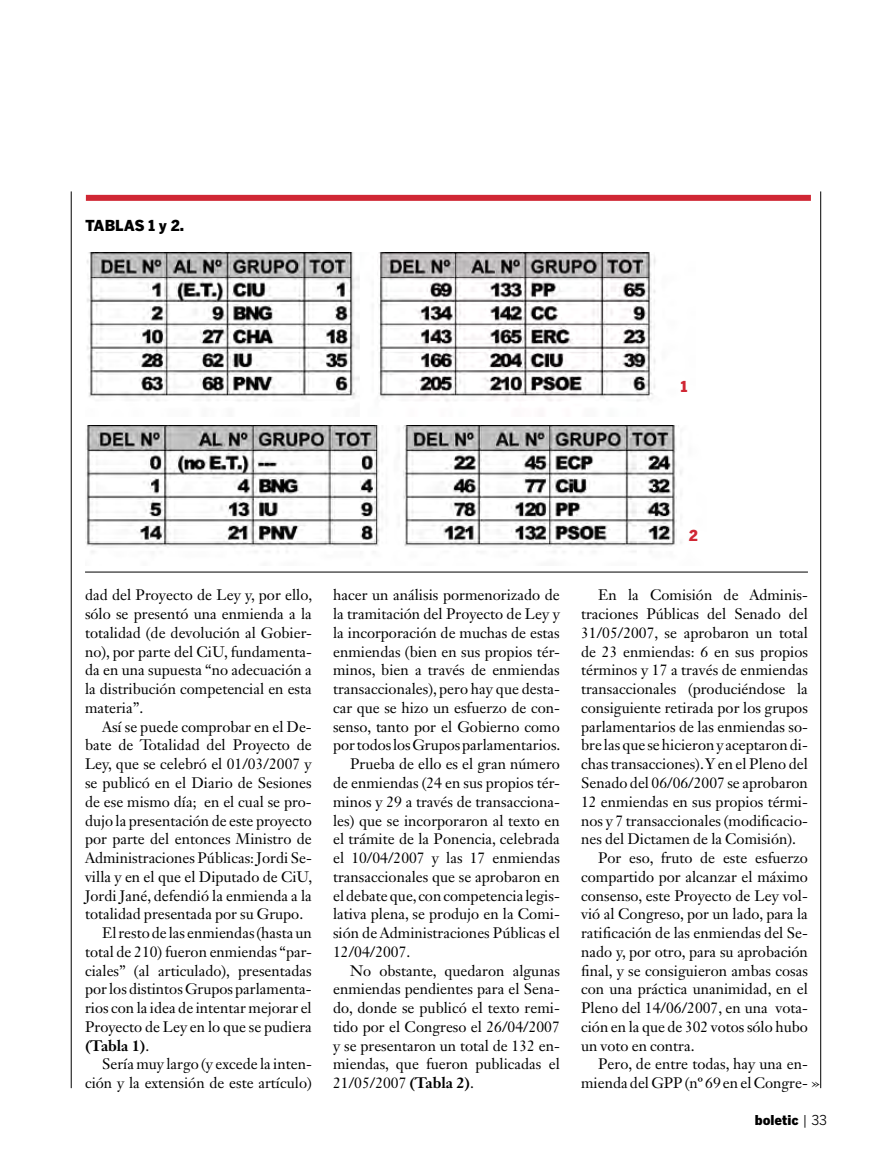
<style>
.page{position:relative;width:893px;height:1170px;background:#fff}
.page>*{position:absolute;margin:0;border:0;box-sizing:border-box;transform-origin:0 0}
.t1{font:15px/18.8px "Janson Text LT Std";color:#000;text-align:justify}
.t2{font:900 15px "Benton Gothic";letter-spacing:-.01em;color:#000}
.t3{font:700 15px "Janson Text LT Std";color:#000}
.t4{font:900 15px "Benton Gothic";color:#d02734}
.t5{font:900 13.5px "Benton Gothic";color:#000}
.s1{font-weight:400}
.s2{font-weight:700}
</style>
<div class="page">
<hr style="left:71px;top:191px;width:1px;height:897px;background:#000">
<hr style="left:820px;top:191px;width:1px;height:897px;background:#000">
<hr style="left:85px;top:571px;width:723px;height:1px;background:#000">
<div style="left:86px;top:195px;width:725px;height:6px;background:#d02734"></div>
<img style="left:87px;top:253px;width:569px;height:149px">
<img style="left:85px;top:425px;width:597px;height:128px">
<p class="t2" style="left:85px;top:216px;width:101px">TABLAS 1 y 2.</p>
<p class="t4" style="left:680px;top:377px;width:9px">1</p>
<p class="t1" style="left:85px;top:585px;width:229px">dad del Proyecto de Ley y, por ello, sólo se presentó una enmienda a la totalidad (de devolución al Gobier&shy;no), por parte del CiU, fundamenta&shy;da en una supuesta “no adecuación a la distribución competencial en esta materia”.</p>
<p class="t1" style="left:102px;top:717px;width:211px">Así se puede comprobar en el De-</p>
<p class="t1" style="left:85px;top:735px;width:228px">bate de Totalidad del Proyecto de</p>
<p class="t1" style="left:85px;top:754px;width:228px">Ley, que se celebró el 01/03/2007 y</p>
<p class="t1" style="left:85px;top:773px;width:228px">se publicó en el Diario de Sesiones</p>
<p class="t1" style="left:85px;top:792px;width:228px">de ese mismo día; en el cual se pro-</p>
<p class="t1" style="left:85px;top:810px;width:228px">dujo la presentación de este proyecto</p>
<p class="t1" style="left:85px;top:829px;width:228px">por parte del entonces Ministro de</p>
<p class="t1" style="left:85px;top:848px;width:228px">Administraciones Públicas: Jordi Se-</p>
<p class="t1" style="left:85px;top:867px;width:229px">villa y en el que el Diputado de CiU,</p>
<p class="t1" style="left:85px;top:885px;width:228px">Jordi Jané, defendió la enmienda a la</p>
<p class="t1" style="left:85px;top:904px;width:220px">totalidad presentada por su Grupo.</p>
<p class="t1" style="left:102px;top:923px;width:211px">El resto de las enmiendas (hasta un</p>
<p class="t1" style="left:85px;top:942px;width:228px">total de 210) fueron enmiendas “par-</p>
<p class="t1" style="left:85px;top:960px;width:228px">ciales” (al articulado), presentadas</p>
<p class="t1" style="left:85px;top:979px;width:228px">por los distintos Grupos parlamenta-</p>
<p class="t1" style="left:85px;top:998px;width:228px">rios con la idea de intentar mejorar el</p>
<p class="t1" style="left:85px;top:1017px;width:228px">Proyecto de Ley en lo que se pudiera</p>
<p class="t3" style="left:85px;top:1035px;width:66px">(Tabla 1)<span class="s1">.</span></p>
<p class="t1" style="left:102px;top:1054px;width:211px">Sería muy largo (y excede la inten-</p>
<p class="t1" style="left:85px;top:1073px;width:228px">ción y la extensión de este artículo)</p>
<p class="t1" style="left:333px;top:585px;width:228px">hacer un análisis pormenorizado de</p>
<p class="t1" style="left:333px;top:604px;width:228px">la tramitación del Proyecto de Ley y</p>
<p class="t1" style="left:333px;top:623px;width:228px">la incorporación de muchas de estas</p>
<p class="t1" style="left:333px;top:642px;width:228px">enmiendas (bien en sus propios tér-</p>
<p class="t1" style="left:333px;top:660px;width:228px">minos, bien a través de enmiendas</p>
<p class="t1" style="left:333px;top:679px;width:228px">transaccionales), pero hay que desta-</p>
<p class="t1" style="left:333px;top:698px;width:228px">car que se hizo un esfuerzo de con-</p>
<p class="t1" style="left:333px;top:717px;width:228px">senso, tanto por el Gobierno como</p>
<p class="t1" style="left:333px;top:735px;width:229px">por todos los Grupos parlamentarios.</p>
<p class="t1" style="left:350px;top:754px;width:211px">Prueba de ello es el gran número</p>
<p class="t1" style="left:333px;top:773px;width:228px">de enmiendas (24 en sus propios tér-</p>
<p class="t1" style="left:333px;top:792px;width:228px">minos y 29 a través de transacciona-</p>
<p class="t1" style="left:333px;top:810px;width:228px">les) que se incorporaron al texto en</p>
<p class="t1" style="left:333px;top:829px;width:228px">el trámite de la Ponencia, celebrada</p>
<p class="t1" style="left:333px;top:848px;width:228px">el 10/04/2007 y las 17 enmiendas</p>
<p class="t1" style="left:333px;top:867px;width:228px">transaccionales que se aprobaron en</p>
<p class="t1" style="left:333px;top:885px;width:228px">el debate que, con competencia legis-</p>
<p class="t1" style="left:333px;top:904px;width:228px">lativa plena, se produjo en la Comi-</p>
<p class="t1" style="left:333px;top:923px;width:228px">sión de Administraciones Públicas el</p>
<p class="t1" style="left:333px;top:942px;width:79px">12/04/2007.</p>
<p class="t1" style="left:350px;top:960px;width:211px">No obstante, quedaron algunas</p>
<p class="t1" style="left:333px;top:979px;width:228px">enmiendas pendientes para el Sena-</p>
<p class="t1" style="left:333px;top:998px;width:228px">do, donde se publicó el texto remi-</p>
<p class="t1" style="left:333px;top:1017px;width:228px">tido por el Congreso el 26/04/2007</p>
<p class="t1" style="left:333px;top:1035px;width:228px">y se presentaron un total de 132 en-</p>
<p class="t1" style="left:333px;top:1054px;width:228px">miendas, que fueron publicadas el</p>
<p class="t1" style="left:333px;top:1073px;width:142px">21/05/2007 <span class="s2">(Tabla 2)</span>.</p>
<p class="t4" style="left:689px;top:526px;width:11px">2</p>
<p class="t1" style="left:598px;top:585px;width:211px">En la Comisión de Adminis-</p>
<p class="t1" style="left:581px;top:604px;width:228px">traciones Públicas del Senado del</p>
<p class="t1" style="left:581px;top:623px;width:228px">31/05/2007, se aprobaron un total</p>
<p class="t1" style="left:581px;top:642px;width:228px">de 23 enmiendas: 6 en sus propios</p>
<p class="t1" style="left:581px;top:660px;width:228px">términos y 17 a través de enmiendas</p>
<p class="t1" style="left:581px;top:679px;width:228px">transaccionales (produciéndose la</p>
<p class="t1" style="left:581px;top:698px;width:228px">consiguiente retirada por los grupos</p>
<p class="t1" style="left:581px;top:717px;width:228px">parlamentarios de las enmiendas so-</p>
<p class="t1" style="left:581px;top:735px;width:228px">bre las que se hicieron y aceptaron di-</p>
<p class="t1" style="left:581px;top:754px;width:228px">chas transacciones). Y en el Pleno del</p>
<p class="t1" style="left:581px;top:773px;width:228px">Senado del 06/06/2007 se aprobaron</p>
<p class="t1" style="left:581px;top:792px;width:228px">12 enmiendas en sus propios térmi-</p>
<p class="t1" style="left:581px;top:810px;width:228px">nos y 7 transaccionales (modificacio-</p>
<p class="t1" style="left:581px;top:829px;width:216px">nes del Dictamen de la Comisión).</p>
<p class="t1" style="left:598px;top:848px;width:211px">Por eso, fruto de este esfuerzo</p>
<p class="t1" style="left:581px;top:867px;width:228px">compartido por alcanzar el máximo</p>
<p class="t1" style="left:581px;top:885px;width:228px">consenso, este Proyecto de Ley vol-</p>
<p class="t1" style="left:581px;top:904px;width:228px">vió al Congreso, por un lado, para la</p>
<p class="t1" style="left:581px;top:923px;width:228px">ratificación de las enmiendas del Se-</p>
<p class="t1" style="left:581px;top:942px;width:228px">nado y, por otro, para su aprobación</p>
<p class="t1" style="left:581px;top:960px;width:228px">final, y se consiguieron ambas cosas</p>
<p class="t1" style="left:581px;top:979px;width:228px">con una práctica unanimidad, en el</p>
<p class="t1" style="left:581px;top:998px;width:228px">Pleno del 14/06/2007, en una vota-</p>
<p class="t1" style="left:581px;top:1017px;width:228px">ción en la que de 302 votos sólo hubo</p>
<p class="t1" style="left:581px;top:1035px;width:115px">un voto en contra.</p>
<p class="t1" style="left:598px;top:1054px;width:211px">Pero, de entre todas, hay una en-</p>
<p class="t1" style="left:581px;top:1073px;width:240px">mienda del GPP (nº 69 en el Congre- »</p>
<p class="t5" style="left:755px;top:1111px;width:74px">boletic <span class="s1">| 33</span></p>
</div>
